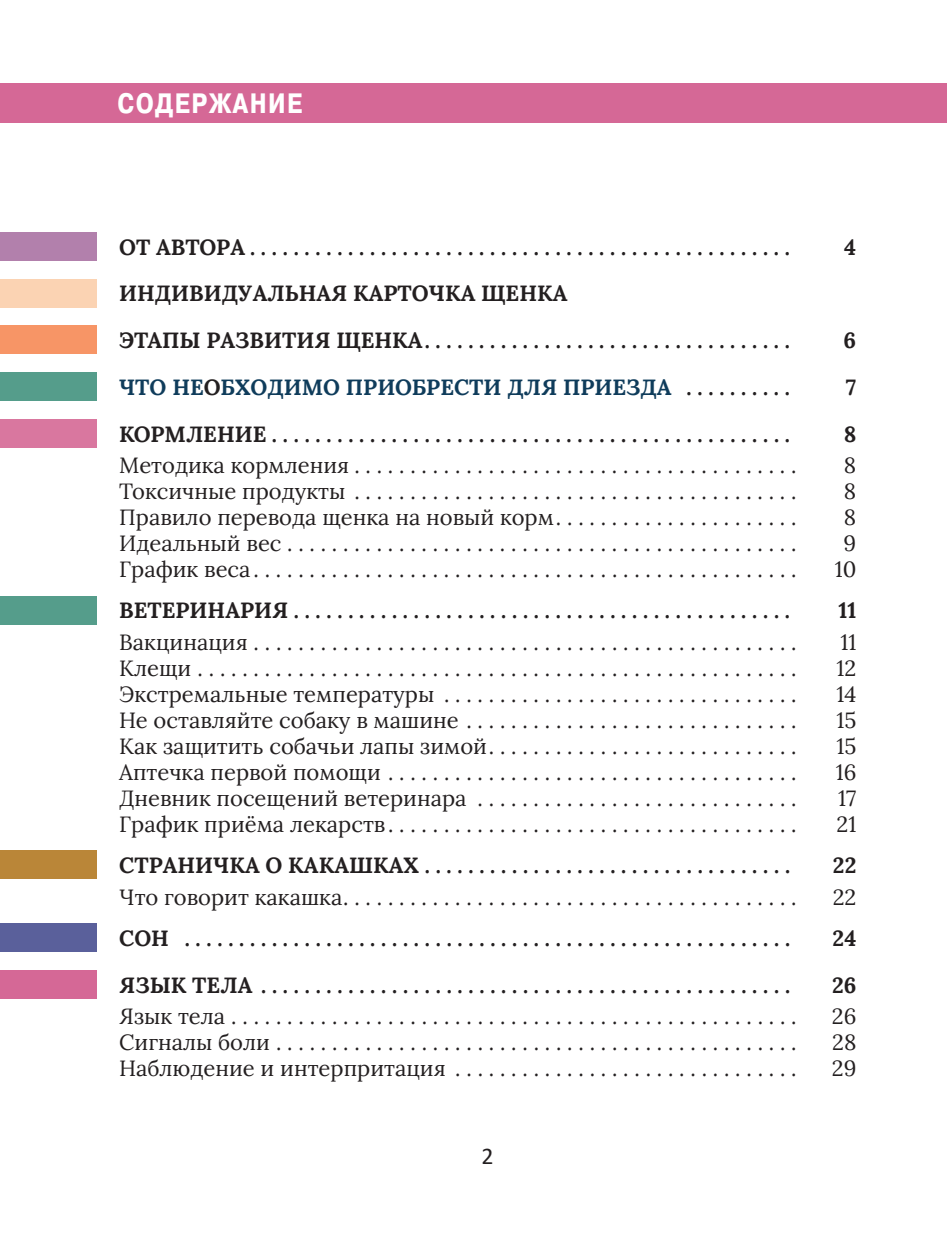
<style>
.page{position:relative;width:947px;height:1248px;background:#fff}
.page>*{position:absolute;margin:0;border:0;box-sizing:border-box;transform-origin:0 0}
.t1{font:700 28px "Pragmatica Cond";letter-spacing:.03em;color:#fff}
.t2{font:24px "Calibri";color:#231f20}
.t3{font:22px "Lora";color:#231f20}
.t4{font:700 22px/46.6px "Lora";color:#231f20}
.t5{font:700 22px "Lora";color:#0f3c5b}
.s1{color:#231f20}
</style>
<div class="page">
<div style="left:0;top:83px;width:946px;height:40px;background:#d56896"></div>
<div style="left:0;top:232px;width:96px;height:28px;background:#b280ac"></div>
<div style="left:0;top:279px;width:96px;height:28px;background:#fbd3b3"></div>
<div style="left:0;top:325px;width:96px;height:29px;background:#f79566"></div>
<div style="left:0;top:372px;width:96px;height:29px;background:#559d8b"></div>
<div style="left:0;top:419px;width:96px;height:28px;background:#d9779f"></div>
<div style="left:0;top:596px;width:96px;height:28px;background:#559d8b"></div>
<div style="left:0;top:850px;width:96px;height:29px;background:#ba8638"></div>
<div style="left:0;top:923px;width:96px;height:28px;background:#5a609b"></div>
<div style="left:0;top:970px;width:96px;height:28px;background:#d56896"></div>
<p class="t1" style="left:117px;top:86px;width:187px">Содержание</p>
<p class="t4" style="left:119px;top:222px;width:672px">От автора . . . . . . . . . . . . . . . . . . . . . . . . . . . . . . . . . . . . . . . . . . . . . . . . . .</p>
<p class="t4" style="left:844px;top:222px;width:14px">4</p>
<p class="t4" style="left:119px;top:269px;width:672px">индивидуальная карточка щенка<br>Этапы развития щенка . . . . . . . . . . . . . . . . . . . . . . . . . . . . . . . . . .</p>
<p class="t4" style="left:843px;top:315px;width:14px">6</p>
<p class="t5" style="left:119px;top:370px;width:672px">Что не<span class="s1">о</span>бходимо приобрести для приезда <span class="s1">. . . . . . . . . .</span></p>
<p class="t4" style="left:846px;top:362px;width:12px">7</p>
<p class="t4" style="left:119px;top:409px;width:672px">Кормление . . . . . . . . . . . . . . . . . . . . . . . . . . . . . . . . . . . . . . . . . . . . . . . .</p>
<p class="t4" style="left:844px;top:409px;width:14px">8</p>
<p class="t3" style="left:119px;top:448px;width:668px">Методика кормления . . . . . . . . . . . . . . . . . . . . . . . . . . . . . . . . . . . . . . .</p>
<p class="t3" style="left:844px;top:448px;width:14px">8</p>
<p class="t3" style="left:119px;top:474px;width:668px">Токсичные продукты . . . . . . . . . . . . . . . . . . . . . . . . . . . . . . . . . . . . . . .</p>
<p class="t3" style="left:844px;top:474px;width:14px">8</p>
<p class="t3" style="left:119px;top:500px;width:668px">Правило перевода щенка на новый корм . . . . . . . . . . . . . . . . . . . . .</p>
<p class="t3" style="left:844px;top:500px;width:14px">8</p>
<p class="t3" style="left:119px;top:526px;width:668px">Идеальный вес . . . . . . . . . . . . . . . . . . . . . . . . . . . . . . . . . . . . . . . . . . . . .</p>
<p class="t3" style="left:843px;top:526px;width:14px">9</p>
<p class="t3" style="left:119px;top:552px;width:668px">График веса . . . . . . . . . . . . . . . . . . . . . . . . . . . . . . . . . . . . . . . . . . . . . . . .</p>
<p class="t3" style="left:834px;top:552px;width:23px">10</p>
<p class="t4" style="left:119px;top:585px;width:672px">Ветеринария . . . . . . . . . . . . . . . . . . . . . . . . . . . . . . . . . . . . . . . . . . . . . .</p>
<p class="t4" style="left:838px;top:585px;width:19px">11</p>
<p class="t3" style="left:119px;top:625px;width:668px">Вакцинация . . . . . . . . . . . . . . . . . . . . . . . . . . . . . . . . . . . . . . . . . . . . . . . .</p>
<p class="t3" style="left:840px;top:625px;width:18px">11</p>
<p class="t3" style="left:119px;top:651px;width:668px">Клещи . . . . . . . . . . . . . . . . . . . . . . . . . . . . . . . . . . . . . . . . . . . . . . . . . . . . .</p>
<p class="t3" style="left:836px;top:651px;width:21px">12</p>
<p class="t3" style="left:119px;top:677px;width:668px">Экстремальные температуры . . . . . . . . . . . . . . . . . . . . . . . . . . . . . . .</p>
<p class="t3" style="left:836px;top:677px;width:21px">14</p>
<p class="t3" style="left:119px;top:703px;width:668px">Не оставляйте собаку в машине . . . . . . . . . . . . . . . . . . . . . . . . . . . . .</p>
<p class="t3" style="left:836px;top:703px;width:21px">15</p>
<p class="t3" style="left:119px;top:729px;width:668px">Как защитить собачьи лапы зимой . . . . . . . . . . . . . . . . . . . . . . . . . . .</p>
<p class="t3" style="left:836px;top:729px;width:21px">15</p>
<p class="t3" style="left:119px;top:755px;width:668px">Аптечка первой помощи . . . . . . . . . . . . . . . . . . . . . . . . . . . . . . . . . . . .</p>
<p class="t3" style="left:835px;top:755px;width:22px">16</p>
<p class="t3" style="left:119px;top:781px;width:668px">Дневник посещений ветеринара . . . . . . . . . . . . . . . . . . . . . . . . . . . .</p>
<p class="t3" style="left:838px;top:781px;width:20px">17</p>
<p class="t3" style="left:119px;top:807px;width:668px">График приёма лекарств . . . . . . . . . . . . . . . . . . . . . . . . . . . . . . . . . . . .</p>
<p class="t3" style="left:836px;top:807px;width:21px">21</p>
<p class="t4" style="left:119px;top:840px;width:672px">Страничка о какашках . . . . . . . . . . . . . . . . . . . . . . . . . . . . . . . . . .</p>
<p class="t4" style="left:833px;top:840px;width:25px">22</p>
<p class="t3" style="left:119px;top:880px;width:668px">Что говорит какашка . . . . . . . . . . . . . . . . . . . . . . . . . . . . . . . . . . . . . . . .</p>
<p class="t3" style="left:833px;top:880px;width:25px">22</p>
<p class="t4" style="left:119px;top:913px;width:672px">Со н . . . . . . . . . . . . . . . . . . . . . . . . . . . . . . . . . . . . . . . . . . . . . . . . . . . . . . . .</p>
<p class="t4" style="left:832px;top:913px;width:25px">24</p>
<p class="t4" style="left:119px;top:960px;width:672px">Язык тела . . . . . . . . . . . . . . . . . . . . . . . . . . . . . . . . . . . . . . . . . . . . . . . . .</p>
<p class="t4" style="left:832px;top:960px;width:26px">26</p>
<p class="t3" style="left:119px;top:999px;width:668px">Язык тела . . . . . . . . . . . . . . . . . . . . . . . . . . . . . . . . . . . . . . . . . . . . . . . . . .</p>
<p class="t3" style="left:832px;top:999px;width:26px">26</p>
<p class="t3" style="left:119px;top:1025px;width:668px">Сигналы боли . . . . . . . . . . . . . . . . . . . . . . . . . . . . . . . . . . . . . . . . . . . . . .</p>
<p class="t3" style="left:832px;top:1025px;width:26px">28</p>
<p class="t3" style="left:119px;top:1051px;width:668px">Наблюдение и интерпритация . . . . . . . . . . . . . . . . . . . . . . . . . . . . . .</p>
<p class="t3" style="left:832px;top:1051px;width:26px">29</p>
<p class="t2" style="left:481px;top:1138px;width:14px">2</p>
</div>
